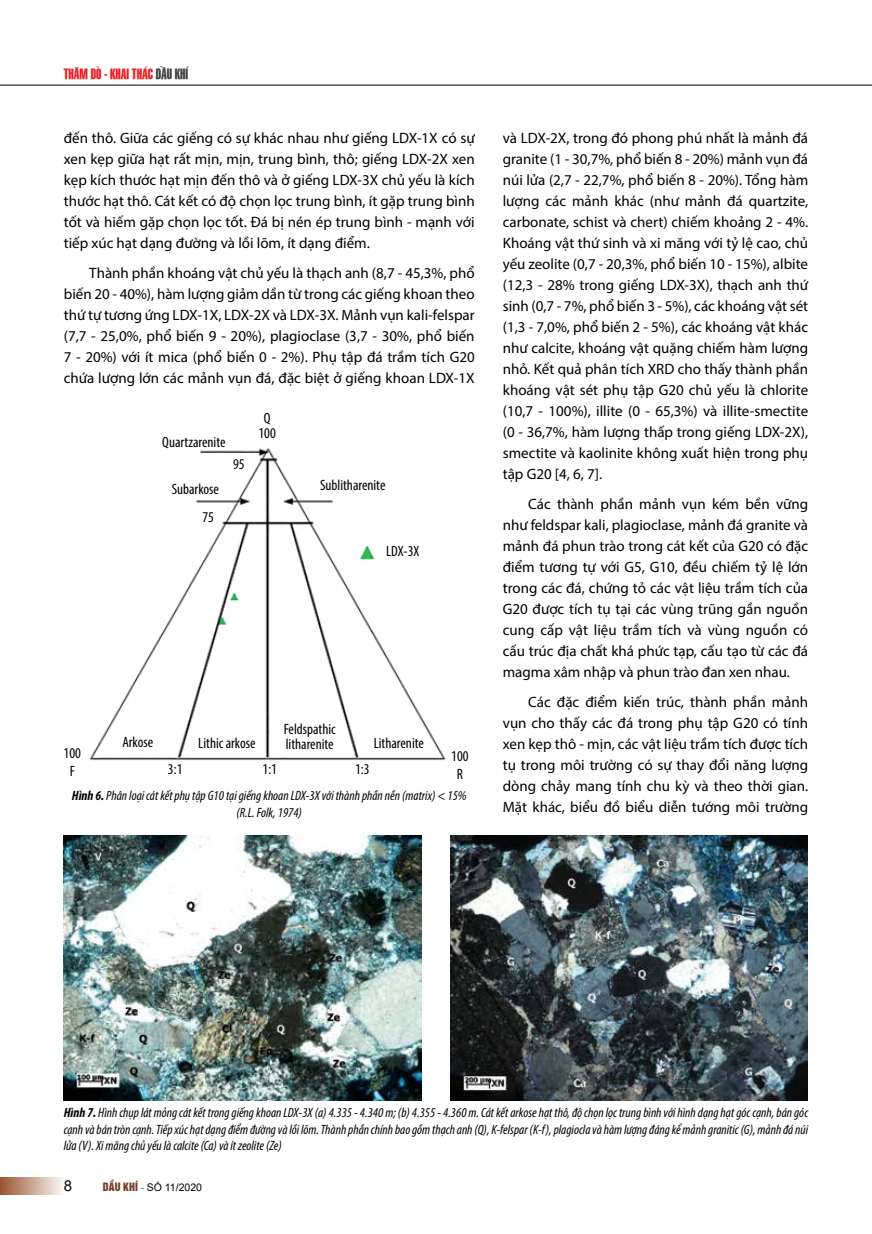
<style>
.page{position:relative;width:872px;height:1234px;background:#fff}
.page>*{position:absolute;margin:0;border:0;box-sizing:border-box;transform-origin:0 0}
.t1{font:15px/21px "Myriad Pro";color:#000;text-align:justify}
.t2{font:condensed 15px/15px "Myriad Pro";color:#000;text-align:center}
.t3{font:15px "Arial";color:#000}
.t4{font:14.25px "SFU Swiss BT Extra Compressed";color:#ed1d24}
.t5{font:italic condensed 13.5px/16.5px "Myriad Pro";color:#000;text-align:justify}
.t6{font:10.5px "Arial";color:#000}
.s1{color:#414042}
.s2{font-weight:700}
.s3{font-family:"UTM Helvet Ins";color:#733c27}
.s4{font-family:"Times New Roman";color:#733c27}
</style>
<div class="page">
<hr style="left:0;top:85px;width:872px;height:1px;background:#000">
<div style="left:0;top:1176px;width:64px;height:17px;background:linear-gradient(to right,#9a5530,#faf7f5)"></div>
<img style="left:89px;top:448px;width:357px;height:312px">
<img style="left:64px;top:835px;width:357px;height:265px">
<img style="left:450px;top:835px;width:357px;height:265px">
<p class="t4" style="left:64px;top:62px;width:126px">THĂM DÒ - KHAI THÁC <span class="s1">DẦU KHÍ</span></p>
<p class="t1" style="left:64px;top:127px;width:412px">đến thô. Giữa các giếng có sự khác nhau như giếng LDX-1X có sự xen kẹp giữa hạt rất mịn, mịn, trung bình, thô; giếng LDX-2X xen kẹp kích thước hạt mịn đến thô và ở giếng LDX-3X chủ yếu là kích thước hạt thô. Cát kết có độ chọn lọc trung bình, ít gặ p trung bình tốt và hiếm gặp chọn lọc tốt. Đá bị nén ép trung bình - mạnh với tiếp xúc hạt dạng đường và lồi lõm, ít dạng điểm.</p>
<p class="t1" style="left:64px;top:262px;width:412px;text-indent:26px">Thành phần khoáng vật chủ yếu là thạch anh (8,7 - 45,3%, phổ biến 20 - 40%), hàm lượng giảm dần từ trong các giếng khoan theo thứ tự tương ứng LDX-1X, LDX-2X và LDX-3X. Mảnh vụn kali-felspar (7,7 - 25,0%, phổ biến 9 - 20%), plagioclase (3,7 - 30%, phổ biến 7 - 20%) với ít mica (phổ biến 0 - 2%). Phụ tập đá trầm tích G20 chứa lượng lớn các mảnh vụn đá, đặc biệt ở giếng khoan LDX-1X</p>
<p class="t2" style="left:258px;top:410px;width:19px">Q<br>100</p>
<p class="t2" style="left:162px;top:434px;width:65px">Quartzarenite</p>
<p class="t2" style="left:172px;top:481px;width:49px">Subarkose</p>
<p class="t2" style="left:320px;top:477px;width:67px">Sublitharenite</p>
<p class="t2" style="left:233px;top:456px;width:13px">95</p>
<p class="t2" style="left:202px;top:509px;width:13px">75</p>
<p class="t2" style="left:386px;top:543px;width:35px">LDX-3X</p>
<p class="t2" style="left:284px;top:721px;width:54px;text-align:left">Feldspathic litharenite</p>
<p class="t2" style="left:122px;top:734px;width:32px">Arkose</p>
<p class="t2" style="left:198px;top:734px;width:59px">Lithic arkose</p>
<p class="t2" style="left:374px;top:734px;width:52px">Litharenite</p>
<p class="t2" style="left:64px;top:744px;width:19px;line-height:18px">100<br>F</p>
<p class="t2" style="left:451px;top:746px;width:19px;line-height:18px">100<br>R</p>
<p class="t2" style="left:168px;top:761px;width:16px">3:1</p>
<p class="t2" style="left:262px;top:761px;width:16px">1:1</p>
<p class="t2" style="left:355px;top:761px;width:16px">1:3</p>
<p class="t5" style="left:72px;top:787px;width:396px;text-align:center"><span class="s2">Hình 6.</span> Phân loại cát kết phụ tập G10 tại giếng khoan LDX-3X với thành phần nền (matrix) &lt; 15% (R.L. Folk, 1974)</p>
<p class="t1" style="left:503px;top:127px;width:307px">và LDX-2X, trong đó phong phú nhất là mảnh đá granite (1 - 30,7%, phổ biến 8 - 20%) mảnh vụn đá nú i lửa (2,7 - 22,7%, phổ biến 8 - 20%). Tổng hàm lượng các mảnh khác (như mảnh đá quartzite, carbonate, schist và chert) chiếm khoảng 2 - 4%.<br>Khoáng vật thứ sinh và xi măng với tỷ lệ cao, chủ yếu zeolite (0,7 - 20,3%, phổ biến 10 - 15%), albite (12,3 - 28% trong giếng LDX-3X), thạch anh thứ sinh (0,7 - 7%, phổ biến 3 - 5%), các khoáng vật sét (1,3 - 7,0%, phổ biến 2 - 5%), các khoáng vật khác như calcite, khoáng vật quặng chiếm hàm lượng nhỏ. Kết quả phân tích XRD cho thấy thành phần khoáng vật sét phụ tập G20 chủ yếu là chlorite (10,7 - 100%), illite (0 - 65,3%) và illite-smectite (0 - 36,7%, hàm lượng thấp trong giếng LDX-2X), smectite và kaolinite không xuất hiện trong phụ tập G20 [4, 6, 7].</p>
<p class="t1" style="left:503px;top:493px;width:307px;text-indent:26px">Các thành phần mảnh vụn kém bền vững như feldspar kali, plagioclase, mảnh đá granite và mảnh đá phun trào trong cát kết của G20 có đặc điểm tương tự với G5, G10, đều chiếm tỷ lệ lớn trong các đá, chứng tỏ các vật liệu trầm tích của G20 được tích tụ tại các vùng trũng gần nguồn cung cấp vật liệu trầm tích và vùng nguồn có cấu trúc địa chất khá phức tạ p, cấu tạo từ các đá magma xâm nhập và phun trào đan xen nhau.</p>
<p class="t1" style="left:503px;top:690px;width:307px;text-indent:26px">Các đặc điểm kiến trúc, thành phần mảnh vụn cho thấy các đá trong phụ tập G20 có tính xen kẹp thô - mịn, các vật liệu trầm tích được tích tụ trong môi trường có sự thay đổi năng lượng dòng chảy mang tính chu kỳ và theo thời gian.<br>Mặt khác, biểu đồ biểu diễn tướng môi trường</p>
<p class="t5" style="left:64px;top:1104px;width:746px"><span class="s2">Hình 7.</span> Hình chụp lát mỏng cát kết trong giếng khoan LDX-3X (a) 4.335 - 4.340 m; (b) 4.355 - 4.360 m. Cát kết arkose hạt thô, độ chọn lọc trung bình với hình dạng hạt góc cạnh, bán góc cạnh và bán tròn cạnh. Tiếp xúc hạt dạng điểm đường và lồi lõm. Thành phần chính bao gồm thạch anh (Q), K-felspar (K-f), plagiocla và hàm lượng đáng kể mảnh granitic (G), mảnh đá núi lửa (V). Xi măng chủ yếu là calcite (Ca) và ít zeolite (Ze)</p>
<p class="t3" style="left:64px;top:1175px;width:10px">8</p>
<p class="t6" style="left:103px;top:1179px;width:101px"><span class="s3">DẦU KHÍ</span> <span class="s4">-</span> SỐ 11/2020</p>
</div>
